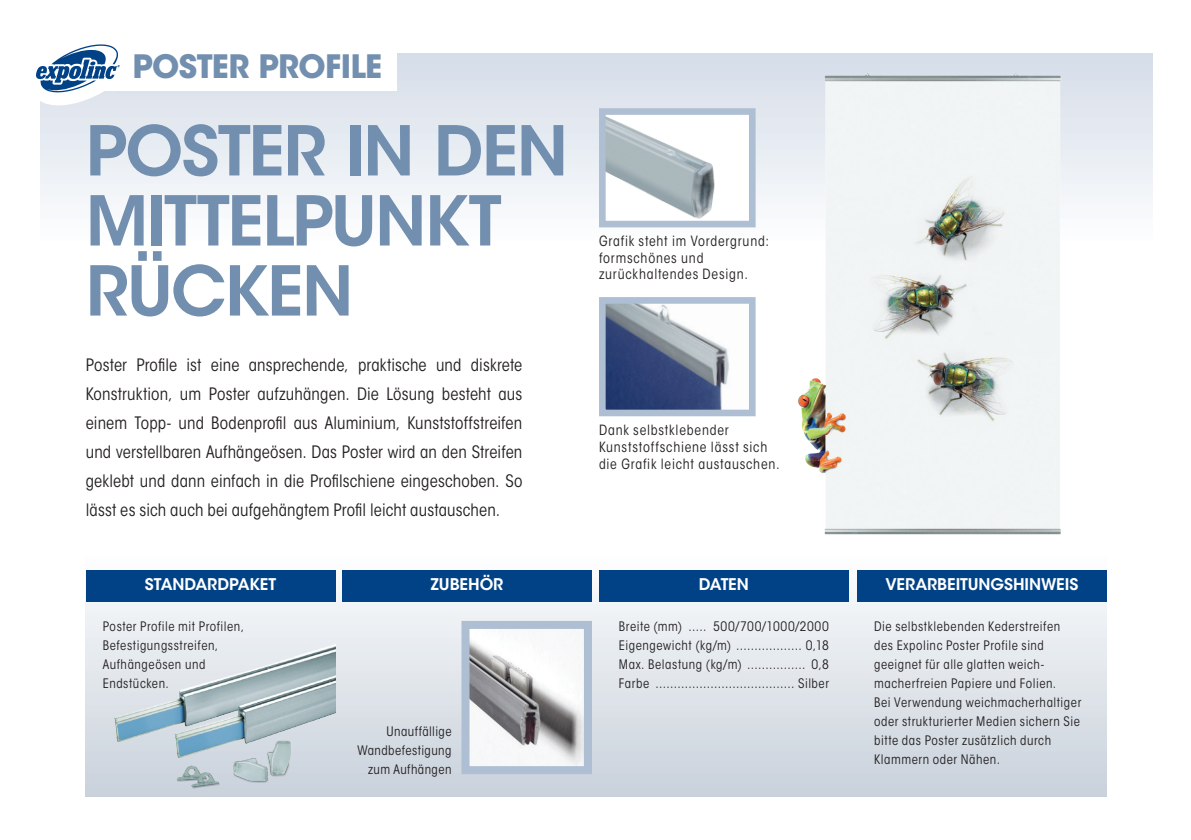
<style>
.page{position:relative;width:1191px;height:840px;background:#fff}
.page>*{position:absolute;margin:0;border:0;box-sizing:border-box;transform-origin:0 0}
.t1{font:600 68px/70px "ITC Avant Garde Std";letter-spacing:-.025em;color:#728faf}
.t2{font:700 32px "ITC Avant Garde Std";letter-spacing:-.02em;color:#728faf}
.t3{font:condensed 17px/29px "ITC Avant Garde Std";letter-spacing:.01em;color:#231f20;text-align:justify}
.t4{font:600 16px "ITC Avant Garde Std";letter-spacing:-.01em;color:#fff}
.t5{font:condensed 14px/16.8px "ITC Avant Garde Std";letter-spacing:.055em;color:#231f20}
.t6{font:condensed 13px/19px "ITC Avant Garde Std";letter-spacing:.04em;color:#231f20}
</style>
<div class="page">
<div style="left:40px;top:53px;width:1112px;height:199px;background:linear-gradient(to bottom,#d4dde8,#fff)"></div>
<div style="left:86px;top:542px;width:1020px;height:254px;background:linear-gradient(to bottom,#f8fafc,#cbd3dc)"></div>
<img style="left:470px;top:629px;width:113px;height:135px">
<div style="left:461px;top:620px;width:131px;height:153px;border:8px solid #aebed3"></div>
<img style="left:782px;top:61px;width:306px;height:489px">
<img style="left:106px;top:640px;width:229px;height:153px">
<div style="left:86px;top:43px;width:311px;height:48px;background:#fff"></div>
<img style="left:607px;top:305px;width:122px;height:103px">
<div style="left:599px;top:297px;width:156px;height:119px;border:7px solid #aebed3"></div>
<img style="left:607px;top:116px;width:140px;height:103px">
<div style="left:599px;top:108px;width:156px;height:119px;border:7px solid #aebed3"></div>
<div style="left:86px;top:569px;width:249px;height:32px;background:#014286"></div>
<div style="left:342px;top:569px;width:250px;height:32px;background:#014286"></div>
<div style="left:599px;top:569px;width:249px;height:32px;background:#014286"></div>
<div style="left:857px;top:569px;width:249px;height:32px;background:#014286"></div>
<svg style="left:36px;top:44px;width:92px;height:61px"></svg>
<h2 class="t2" style="left:133px;top:45px;width:251px">POSTER PROFILE</h2>
<h1 class="t1" style="left:86px;top:115px;width:484px">POSTER IN DEN<br>MITTELPUNKT<br>RÜCKEN</h1>
<p class="t3" style="left:86px;top:350px;width:438px">Poster Profile ist eine ansprechende, praktische und diskrete Konstruktion, um Poster aufzuhängen. Die Lösung besteht aus einem Topp- und Bodenprofil aus Aluminium, Kunststoffstreifen und verstellbaren Aufhängeösen. Das Poster wird an den Streifen geklebt und dann einfach in die Profilschiene eingeschoben. So lässt es sich auch bei aufgehängtem Profil leicht austauschen.</p>
<p class="t5" style="left:599px;top:232px;width:171px">Grafik steht im Vordergrund: formschönes und zurückhaltendes Design.</p>
<p class="t5" style="left:599px;top:421px;width:182px">Dank selbstklebender<br>Kunststoffschiene lässt sich die Grafik leicht austauschen.</p>
<p class="t4" style="left:145px;top:573px;width:74px">STANDARDP</p>
<p class="t4" style="left:238px;top:573px;width:21px">AKET</p>
<p class="t4" style="left:431px;top:573px;width:72px">ZUBEHÖR</p>
<p class="t4" style="left:698px;top:573px;width:32px">DATEN</p>
<p class="t4" style="left:885px;top:573px;width:71px">VERARBEITUN</p>
<p class="t4" style="left:990px;top:573px;width:74px">GSHINWEIS</p>
<p class="t6" style="left:619px;top:616px;width:212px;text-align:justify">Breite (mm) ..... 500/700/1000/2000<br>Eigengewicht (kg/m) .................. 0,18<br>Max. Belastung (kg/m) ................ 0,8<br>Farbe ...................................... Silber</p>
<p class="t6" style="left:103px;top:616px;width:143px">Poster Profile mit Profilen,<br>Befestigungsstreifen,<br>Aufhängeösen und<br>Endstücken.</p>
<p class="t6" style="left:874px;top:616px;width:209px">Die selbstklebenden Kederstreifen des Expolinc Poster Profile sind geeignet für alle glatten weich&shy;macherfreien Papiere und Folien.<br>Bei Verwendung weichmacherhaltiger oder strukturierter Medien sichern Sie bitte das Poster zusätzlich durch Klammern oder Nähen.</p>
<p class="t6" style="left:357px;top:721px;width:95px;text-align:right">Unauffällige<br>Wandbefestigung zum Aufhängen</p>
</div>
